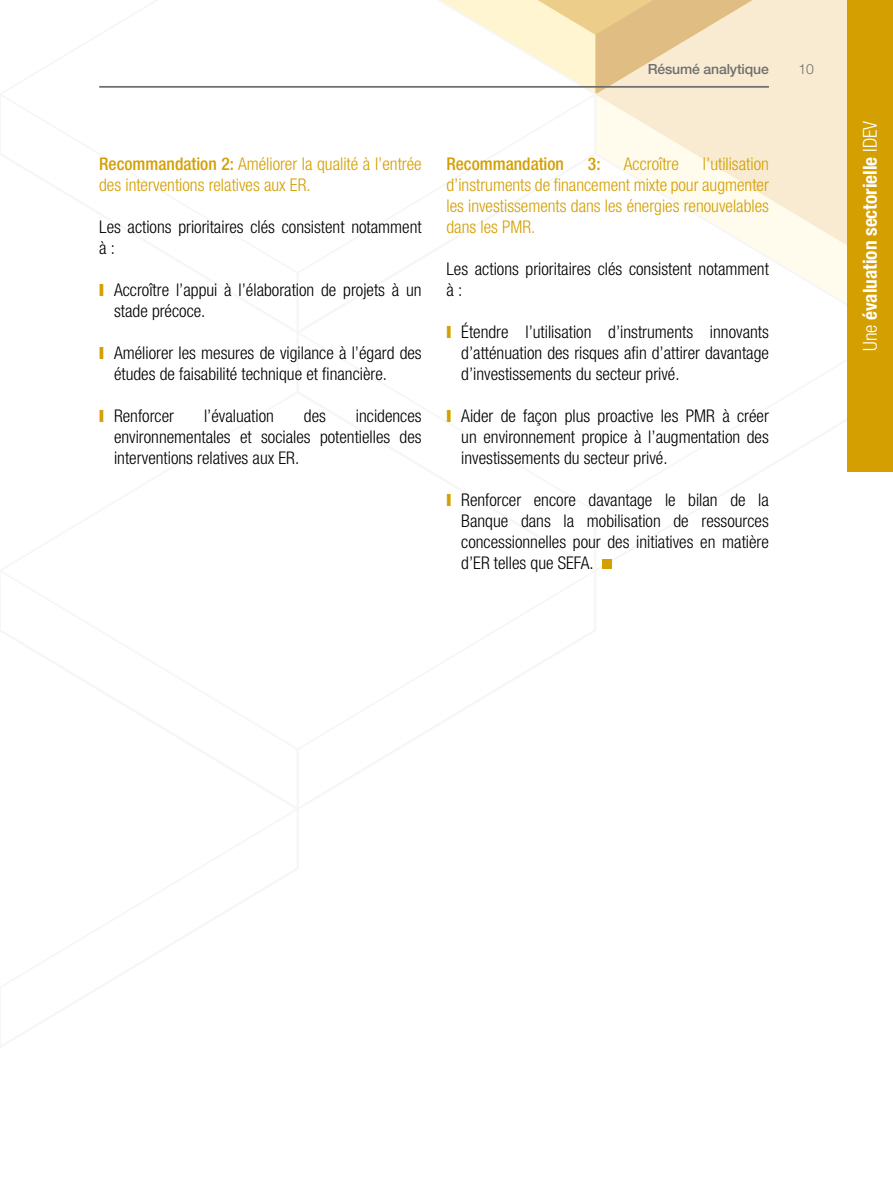
<style>
.page{position:relative;width:893px;height:1191px;background:#fff}
.page>*{position:absolute;margin:0;border:0;box-sizing:border-box;transform-origin:0 0}
.t1{font:700 condensed 19.25px "Helvetica Neue LT Std";color:#fff}
.t2{font:300 condensed 17.5px/21px "Helvetica Neue LT Std";color:#000}
.t3{font:300 condensed 17.5px/21px "Helvetica Neue LT Std";color:#d49f00}
.t4{font:500 condensed 17.5px "Helvetica Neue LT Std";color:#d49f00}
.t5{font:500 14px "Helvetica Neue LT Std";letter-spacing:-.01em;color:#706f6f}
.t6{font:300 14px "Helvetica Neue LT Std";color:#706f6f}
.s1{font-weight:500}
.s2{color:#d49f00}
.s3{font-weight:300}
</style>
<div class="page">
<div style="left:752px;top:0;width:95px;height:94px;background:#f8ebd1"></div>
<svg style="left:598px;top:94px;width:249px;height:58px;background:#f9edd6"></svg>
<svg style="left:597px;top:0;width:155px;height:94px;background:#ecd4a9"></svg>
<svg style="left:598px;top:152px;width:249px;height:152px"></svg>
<svg style="left:440px;top:0;width:157px;height:91px"></svg>
<hr style="left:99px;top:86px;width:670px;height:2px;background:#706f6f">
<div style="left:847px;top:0;width:46px;height:471px;background:#d49f00"></div>
<div style="left:602px;top:559px;width:9px;height:10px;background:#d49f00"></div>
<p class="t5" style="left:648px;top:61px;width:123px">Résumé analytique</p>
<p class="t6" style="left:798px;top:61px;width:17px">10</p>
<p class="t3" style="left:99px;top:153px;width:324px"><span class="s1">Recommandation 2:</span> Améliorer la qualité à l’entrée des interventions relatives aux ER.</p>
<p class="t2" style="left:99px;top:216px;width:324px">Les actions prioritaires clés consistent notamment à :</p>
<p class="t2" style="left:114px;top:279px;width:309px;text-indent:-15px"><span class="s2">❙</span> Accroître l’appui à l’élaboration de projets à un stade précoce.</p>
<p class="t2" style="left:114px;top:342px;width:309px;text-indent:-15px"><span class="s2">❙</span> Améliorer les mesures de vigilance à l’égard des études de faisabilité technique et financière.</p>
<p class="t2" style="left:99px;top:405px;width:76px"><span class="s2">❙</span> Renforcer</p>
<p class="t2" style="left:204px;top:405px;width:71px">l’évaluation</p>
<p class="t2" style="left:304px;top:405px;width:24px">des</p>
<p class="t2" style="left:114px;top:405px;width:309px;text-align:justify;text-indent:242px">incidences environnementales et sociales potentielles des interventions relatives aux ER.</p>
<p class="t4" style="left:446px;top:153px;width:119px">Recommandation</p>
<p class="t4" style="left:588px;top:153px;width:14px">3:</p>
<p class="t3" style="left:624px;top:153px;width:57px">Accroître</p>
<p class="t3" style="left:446px;top:153px;width:324px;text-align:justify;text-indent:256px">l’utilisation d’instruments de financement mixte pour augmenter les investissements dans les énergies renouvelables dans les PMR.</p>
<p class="t2" style="left:446px;top:258px;width:324px">Les actions prioritaires clés consistent notamment à :</p>
<p class="t2" style="left:461px;top:321px;width:309px;text-align:justify;text-indent:-15px"><span class="s2">❙</span> Étendre l’utilisation d’instruments innovants d’atténuation des risques afin d’attirer davantage d’investissements du secteur privé.</p>
<p class="t2" style="left:461px;top:405px;width:309px;text-align:justify;text-indent:-15px"><span class="s2">❙</span> Aider de façon plus proactive les PMR à créer un environnement propice à l’augmentation des investissements du secteur privé.</p>
<p class="t2" style="left:461px;top:489px;width:309px;text-align:justify;text-indent:-15px"><span class="s2">❙</span> Renforcer encore davantage le bilan de la Banque dans la mobilisation de ressources concessionnelles pour des initiatives en matière d’ER telles que SEFA.</p>
<p class="t1" style="left:858px;top:351px;width:232px;rotate:-90deg"><span class="s3">Une</span> évaluation sectorielle <span class="s3">IDEV</span></p>
</div>
